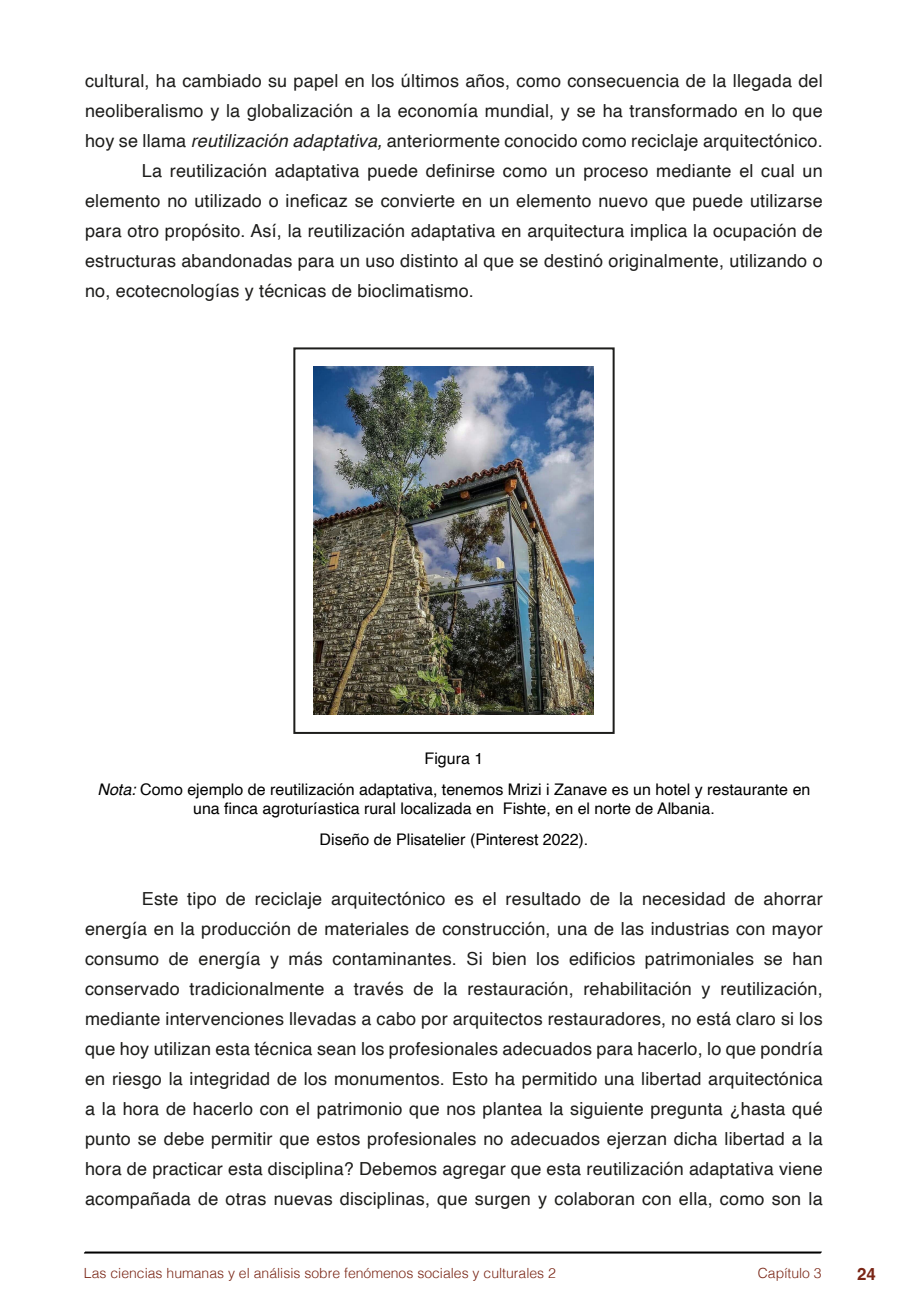
<style>
.page{position:relative;width:908px;height:1304px;background:#fff}
.page>*{position:absolute;margin:0;border:0;box-sizing:border-box;transform-origin:0 0}
.t1{font:18px/30px "Helvetica";letter-spacing:.01em;color:#1d1d1b;text-align:justify}
.t2{font:700 16.8px "Helvetica";color:#7a2616}
.t3{font:16px/30.6px "Helvetica";color:#000;text-align:center}
.t4{font:300 14px "Helvetica";color:#7a2616}
.s1{font-style:italic}
</style>
<div class="page">
<svg style="left:84px;top:1251px;width:737px;height:3px;background:#515151"></svg>
<img style="left:313px;top:366px;width:280px;height:349px">
<div style="left:293px;top:347px;width:321px;height:387px;border:2px solid #1d1d1b"></div>
<p class="t1" style="left:85px;top:66px;width:738px">cultural, ha cambiado su papel en los últimos años, como consecuencia de la llegada del</p>
<p class="t1" style="left:85px;top:96px;width:738px">neoliberalismo y la globalización a la economía mundial, y se ha transformado en lo que</p>
<p class="t1" style="left:85px;top:126px;width:738px">hoy se llama <span class="s1">reutilización adaptativa,</span> anteriormente conocido como reciclaje arquitectónico.</p>
<p class="t1" style="left:142px;top:156px;width:682px">La reutilización adaptativa puede definirse como un proceso mediante el cual un</p>
<p class="t1" style="left:85px;top:186px;width:738px">elemento no utilizado o ineficaz se convierte en un elemento nuevo que puede utilizarse</p>
<p class="t1" style="left:85px;top:216px;width:738px">para otro propósito. Así, la reutilización adaptativa en arquitectura implica la ocupación de</p>
<p class="t1" style="left:85px;top:246px;width:738px">estructuras abandonadas para un uso distinto al que se destinó originalmente, utilizando o</p>
<p class="t1" style="left:85px;top:276px;width:390px">no, ecotecnologías y técnicas de bioclimatismo.</p>
<p class="t3" style="left:97px;top:744px;width:714px">Figura 1<br><span class="s1">Nota:</span> Como ejemplo de reutilización adaptativa, tenemos Mrizi i Zanave es un hotel y restaurante en</p>
<p class="t3" style="left:193px;top:794px;width:523px">una finca agroturíastica rural localizada en Fishte, en el norte de Albania.<br>Diseño de Plisatelier (Pinterest 2022).</p>
<p class="t1" style="left:85px;top:884px;width:738px;text-indent:57px">Este tipo de reciclaje arquitectónico es el resultado de la necesidad de ahorrar energía en la producción de materiales de construcción, una de las industrias con mayor consumo de energía y más contaminantes. Si bien los edificios patrimoniales se han conservado tradicionalmente a través de la restauración, rehabilitación y reutilización, mediante intervenciones llevadas a cabo por arquitectos restauradores, no está claro si los que hoy utilizan esta técnica sean los profesionales adecuados para hacerlo, lo que pondría en riesgo la integridad de los monumentos. Esto ha permitido una libertad arquitectónica a la hora de hacerlo con el patrimonio que nos plantea la siguiente pregunta ¿hasta qué punto se debe permitir que estos profesionales no adecuados ejerzan dicha libertad a la hora de practicar esta disciplina? Debemos agregar que esta reutilización adaptativa viene acompañada de otras nuevas disciplinas, que surgen y colaboran con ella, como son la</p>
<p class="t4" style="left:84px;top:1261px;width:473px">Las ciencias humanas y el análisis sobre fenómenos sociales y culturales 2</p>
<p class="t4" style="left:757px;top:1261px;width:65px">Capítulo 3</p>
<p class="t2" style="left:856px;top:1264px;width:20px">24</p>
</div>
